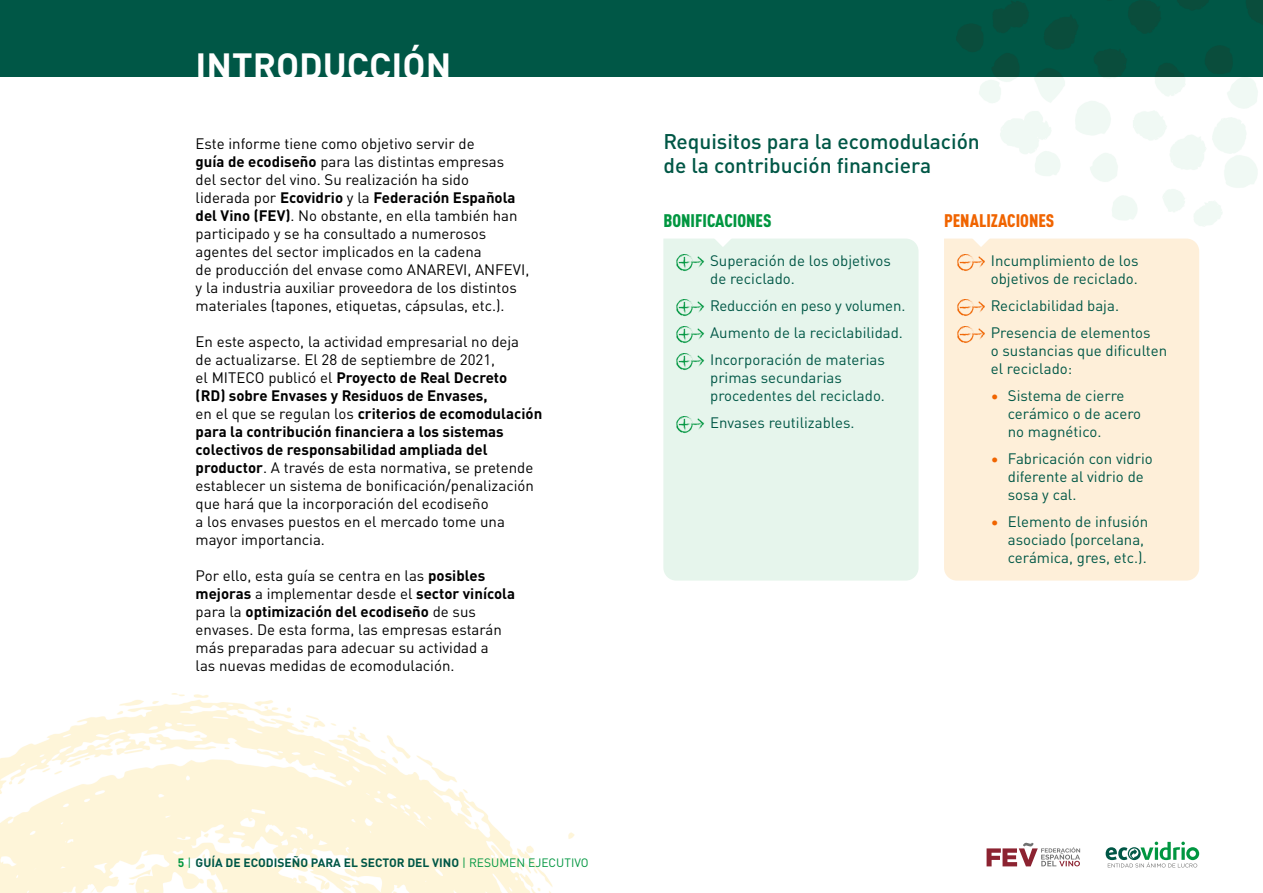
<style>
.page{position:relative;width:1263px;height:893px;background:#fff}
.page>*{position:absolute;margin:0;border:0;box-sizing:border-box;transform-origin:0 0}
.t1{font:700 36px "DIN Pro";color:#fff}
.t2{font:500 21px/24px "DIN Pro";color:#005746}
.t3{font:900 condensed 18px "DIN Pro";color:#009640}
.t4{font:900 condensed 18px "DIN Pro";color:#f06400}
.t5{font:15px/18px "DIN Pro";color:#000}
.t6{font:15px/18px "DIN Pro";color:#005746}
.t7{font:700 12px "DIN Pro";color:#005746}
.s1{font-weight:700}
.s2{color:#009640}
.s3{font-weight:400;color:#009640}
.s4{color:#f06400}
</style>
<div class="page">
<img style="left:0;top:693px;width:574px;height:200px">
<div style="left:0;top:0;width:1263px;height:77px;background:#005746"></div>
<svg style="left:1106px;top:842px;width:93px;height:25px"></svg>
<svg style="left:986px;top:842px;width:94px;height:24px"></svg>
<div style="left:663px;top:239px;width:255px;height:342px;background:#e6f5ec"></div>
<div style="left:944px;top:239px;width:255px;height:342px;background:#feefd9"></div>
<svg style="left:710px;top:238px;width:26px;height:9px"></svg>
<svg style="left:968px;top:238px;width:26px;height:9px"></svg>
<img style="left:676px;top:254px;width:28px;height:17px">
<img style="left:676px;top:299px;width:28px;height:17px">
<img style="left:676px;top:326px;width:28px;height:17px">
<img style="left:676px;top:353px;width:28px;height:17px">
<img style="left:676px;top:416px;width:28px;height:17px">
<img style="left:957px;top:254px;width:28px;height:17px">
<img style="left:957px;top:299px;width:28px;height:17px">
<img style="left:957px;top:326px;width:28px;height:17px">
<h1 class="t1" style="left:196px;top:38px;width:257px">INTRODUCCIÓN</h1>
<p class="t5" style="left:196px;top:133px;width:335px">Este informe tiene como objetivo servir de<br><span class="s1">guía de ecodiseño</span> para las distintas empresas<br>del sector del vino. Su realización ha sido<br>liderada por <span class="s1">Ecovidrio</span> y la <span class="s1">Federación Española del Vino (FEV)</span>. No obstante, en ella también han participado y se ha consultado a numerosos agentes del sector implicados en la cadena<br>de producción del envase como ANAREVI, ANFEVI, y la industria auxiliar proveedora de los distintos materiales (tapones, etiquetas, cápsulas, etc.).</p>
<p class="t5" style="left:196px;top:331px;width:348px">En este aspecto, la actividad empresarial no deja<br>de actualizarse. El 28 de septiembre de 2021,<br>el MITECO publicó el <span class="s1">Proyecto de Real Decreto<br>(RD) sobre Envases y Residuos de Envases,<br></span>en el que se regulan los <span class="s1">criterios de ecomodulación para la contribución financiera a los sistemas colectivos de responsabilidad ampliada del productor</span>. A través de esta normativa, se pretende establecer un sistema de bonificación/penalización que hará que la incorporación del ecodiseño<br>a los envases puestos en el mercado tome una mayor importancia.</p>
<p class="t5" style="left:196px;top:565px;width:321px">Por ello, esta guía se centra en las <span class="s1">posibles mejoras</span> a implementar desde el <span class="s1">sector vinícola </span>para la <span class="s1">optimización del ecodiseño</span> de sus envases. De esta forma, las empresas estarán más preparadas para adecuar su actividad a<br>las nuevas medidas de ecomodulación.</p>
<p class="t7" style="left:178px;top:854px;width:412px"><span class="s2">5</span> <span class="s3">|</span> GUÍA DE ECODISEÑO PARA EL SECTOR DEL VINO <span class="s3">| RESUMEN EJECUTIVO</span></p>
<h2 class="t2" style="left:663px;top:128px;width:318px">Requisitos para la ecomodulación de la contribución financiera</h2>
<p class="t3" style="left:663px;top:206px;width:110px">BONIFICACIONES</p>
<p class="t4" style="left:944px;top:206px;width:112px">PENALIZACIONES</p>
<p class="t6" style="left:710px;top:250px;width:182px">Superación de los objetivos de reciclado.</p>
<p class="t6" style="left:710px;top:291px;width:197px;line-height:27px">Reducción en peso y volumen.<br>Aumento de la reciclabilidad.<br>Incorporación de materias</p>
<p class="t6" style="left:710px;top:367px;width:176px">primas secundarias procedentes del reciclado.</p>
<p class="t6" style="left:710px;top:412px;width:146px">Envases reutilizables.</p>
<p class="t6" style="left:991px;top:250px;width:149px">Incumplimiento de los objetivos de reciclado.</p>
<p class="t6" style="left:991px;top:291px;width:161px;line-height:27px">Reciclabilidad baja.<br>Presencia de elementos</p>
<p class="t6" style="left:991px;top:340px;width:178px">o sustancias que dificulten el reciclado:</p>
<p class="t6" style="left:1008px;top:385px;width:135px;text-indent:-17px"><span class="s4">•</span> Sistema de cierre cerámico o de acero no magnético.</p>
<p class="t6" style="left:1008px;top:448px;width:146px;text-indent:-17px"><span class="s4">•</span> Fabricación con vidrio diferente al vidrio de sosa y cal.</p>
<p class="t6" style="left:1008px;top:511px;width:142px;text-indent:-17px"><span class="s4">•</span> Elemento de infusión asociado (porcelana, cerámica, gres, etc.).</p>
</div>
